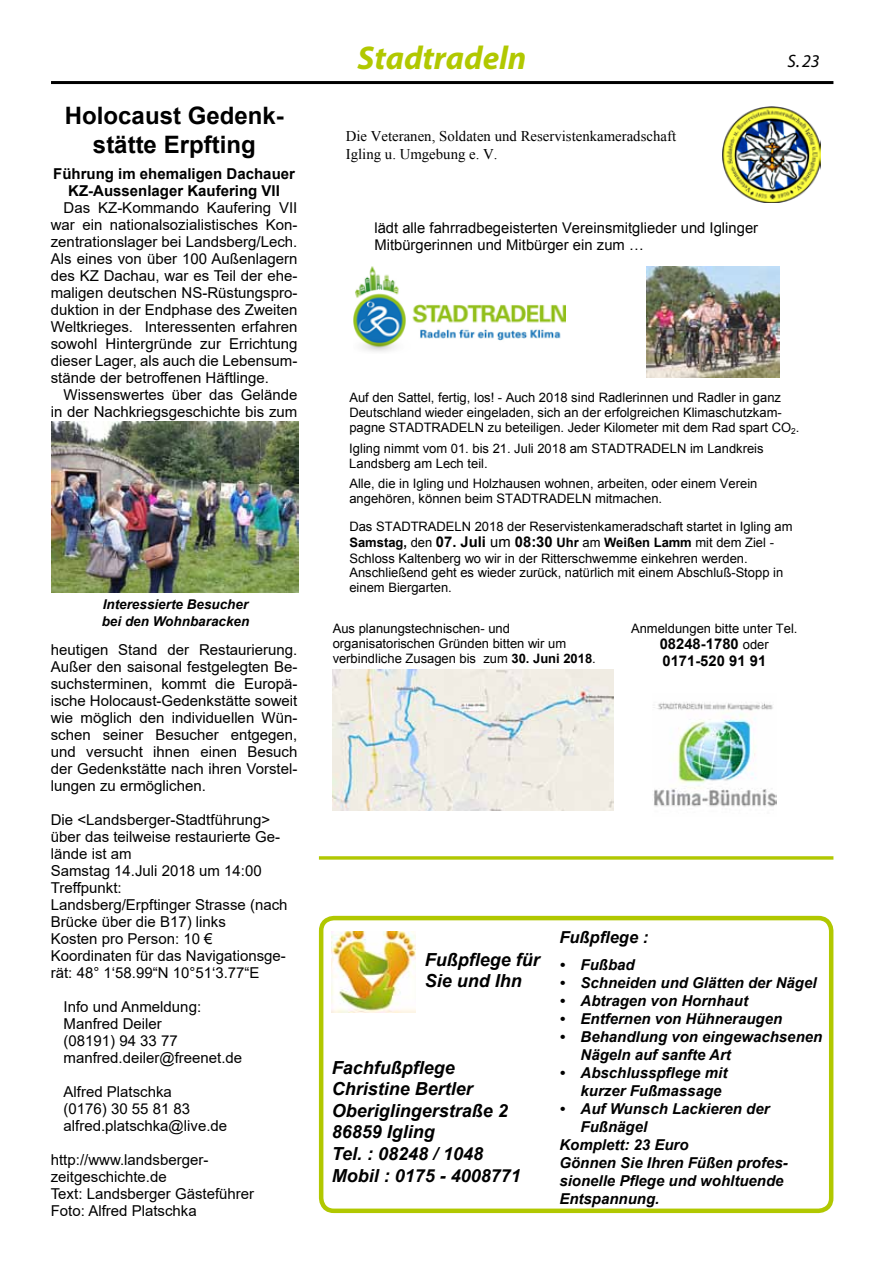
<style>
.page{position:relative;width:893px;height:1263px;background:#fff}
.page>*{position:absolute;margin:0;border:0;box-sizing:border-box;transform-origin:0 0}
.t1{font:italic 700 33px "Myriad Pro";color:#b1c800}
.t2{font:700 24px/28.8px "Arial";color:#000;text-align:center}
.t3{font:italic 700 18px/21.6px "Arial";color:#000}
.t4{font:italic 18px "Myriad Pro";color:#000}
.t5{font:italic 700 16.5px "Arial";color:#000}
.t6{font:15px/17px "Arial";color:#000}
.t7{font:italic 700 15px/18px "Arial";color:#000}
.t8{font:700 15px/17px "Arial";color:#000;text-align:center}
.t9{font:14.85px/17px "Arial";color:#000}
.t10{font:14.85px/17.1px "Times New Roman";color:#000}
.t11{font:700 14.85px/17px "Arial";color:#000}
.t12{font:italic 700 13.5px/16.5px "Arial";color:#000}
.t13{font:13.05px/14.9px "Arial";color:#000}
.s1{font-weight:700}
.s2{font-weight:700;font-size:14.85px}
.s3{font-size:14.85px}
.s4{font-weight:400;font-size:13.05px}
</style>
<div class="page">
<hr style="left:51px;top:81px;width:782px;height:3px;background:#000">
<img style="left:353px;top:266px;width:213px;height:86px">
<img style="left:646px;top:266px;width:134px;height:112px">
<img style="left:333px;top:670px;width:280px;height:141px">
<img style="left:653px;top:702px;width:123px;height:105px">
<img style="left:723px;top:106px;width:98px;height:97px">
<img style="left:52px;top:422px;width:247px;height:171px">
<svg style="left:319px;top:856px;width:514px;height:4px;background:#bccf26"></svg>
<img style="left:331px;top:931px;width:85px;height:82px">
<div style="left:319px;top:916px;width:514px;height:297px;border:4px solid #b1c800;border-radius:13px"></div>
<h2 class="t2" style="left:65px;top:101px;width:220px">Holocaust Gedenk&shy;stätte Erpfting</h2>
<p class="t8" style="left:53px;top:165px;width:243px">Führung im ehemaligen Dachauer<br>KZ-Aussenlager Kaufering VII</p>
<p class="t6" style="left:51px;top:199px;width:248px;text-align:justify;text-indent:13px">Das KZ-Kommando Kaufering VII war ein nationalsozialistisches Kon&shy;zentrationslager bei Landsberg/Lech.<br>Als eines von über 100 Außenlagern des KZ Dachau, war es Teil der ehe&shy;maligen deutschen NS-Rüstungspro&shy;duktion in der Endphase des Zweiten Weltkrieges. Interessenten erfahren sowohl Hintergründe zur Errichtung dieser Lager, als auch die Lebensum&shy;stände der betroffenen Häftlinge.</p>
<p class="t6" style="left:51px;top:386px;width:248px;text-align:right">Wissenswertes über das Gelände in der Nachkriegsgeschichte bis zum</p>
<p class="t12" style="left:102px;top:597px;width:149px">Interessierte Besucher bei den Wohnbaracken</p>
<p class="t6" style="left:51px;top:641px;width:248px;text-align:justify">heutigen Stand der Restaurierung.<br>Außer den saisonal festgelegten Be&shy;suchsterminen, kommt die Europä&shy;ische Holocaust-Gedenkstätte soweit wie möglich den individuellen Wün&shy;schen seiner Besucher entgegen, und versucht ihnen einen Besuch der Gedenkstätte nach ihren Vorstel&shy;lungen zu ermöglichen.</p>
<p class="t6" style="left:51px;top:811px;width:238px">Die &lt;Landsberger-Stadtführung&gt; über das teilweise restaurierte Ge&shy;lände ist am<br>Samstag 14.Juli 2018 um 14:00<br>Treffpunkt:<br>Landsberg/Erpftinger Strasse (nach<br>Brücke über die B17) links<br>Kosten pro Person: 10 €<br>Koordinaten für das Navigationsge&shy;rät: 48° 1‘58.99“N 10°51‘3.77“E</p>
<p class="t6" style="left:64px;top:998px;width:180px">Info und Anmeldung:<br>Manfred Deiler<br>(08191) 94 33 77 manfred.deiler@freenet.de</p>
<p class="t6" style="left:64px;top:1083px;width:165px">Alfred Platschka<br>(0176) 30 55 81 83 alfred.platschka@live.de</p>
<p class="t6" style="left:51px;top:1151px;width:205px">http://www.landsberger&shy;zeitgeschichte.de<br>Text: Landsberger Gästeführer<br>Foto: Alfred Platschka</p>
<h1 class="t1" style="left:357px;top:37px;width:170px">Stadtradeln</h1>
<p class="t4" style="left:788px;top:49px;width:34px">S. 23</p>
<p class="t10" style="left:346px;top:128px;width:332px">Die Veteranen, Soldaten und Reservistenkameradschaft<br>Igling u. Umgebung e. V.</p>
<p class="t9" style="left:374px;top:220px;width:385px">lädt alle fahrradbegeisterten Vereinsmitglieder und Iglinger<br>Mitbürgerinnen und Mitbürger ein zum</p>
<p class="t13" style="left:349px;top:391px;width:451px">Auf den Sattel, fertig, los! - Auch 2018 sind Radlerinnen und Radler in ganz<br>Deutschland wieder eingeladen, sich an der erfolgreichen Klimaschutzkam&shy;pagne STADTRADELN zu beteiligen. Jeder Kilometer mit dem Rad spart CO<sub>2</sub>.</p>
<p class="t13" style="left:349px;top:441px;width:416px">Igling nimmt vom 01. bis 21. Juli 2018 am STADTRADELN im Landkreis<br>Landsberg am Lech teil.</p>
<p class="t13" style="left:349px;top:476px;width:409px">Alle, die in Igling und Holzhausen wohnen, arbeiten, oder einem Verein angehören, können beim STADTRADELN mitmachen.</p>
<p class="t13" style="left:349px;top:518px;width:445px;line-height:16.5px">Das STADTRADELN 2018 der Reservistenkameradschaft startet in Igling am<br><span class="s1">Samstag,</span> den <span class="s2">07. Juli</span> <span class="s3">um</span> <span class="s2">08:30</span> <span class="s1">Uhr</span> am <span class="s1">Weißen Lamm</span> mit dem Ziel -</p>
<p class="t13" style="left:349px;top:551px;width:435px">Schloss Kaltenberg wo wir in der Ritterschwemme einkehren werden.<br>Anschließend geht es wieder zurück, natürlich mit einem Abschluß-Stopp in einem Biergarten.</p>
<p class="t13" style="left:333px;top:621px;width:265px">Aus planungstechnischen- und organisatorischen Gründen bitten wir um verbindliche Zusagen bis zum <span class="s1">30. Juni 2018</span>.</p>
<p class="t13" style="left:631px;top:621px;width:168px">Anmeldungen bitte unter Tel.</p>
<p class="t11" style="left:660px;top:636px;width:111px">08248-1780 <span class="s4">oder<br></span>0171-520 91 91</p>
<p class="t3" style="left:425px;top:949px;width:117px">Fußpflege für<br>Sie und Ihn</p>
<p class="t3" style="left:332px;top:1057px;width:191px">Fachfußpflege<br>Christine Bertler<br>Oberiglingerstraße 2<br>86859 Igling<br>Tel. : 08248 / 1048<br>Mobil : 0175 - 4008771</p>
<p class="t5" style="left:559px;top:926px;width:90px">Fußpflege :</p>
<p class="t7" style="left:559px;top:956px;width:77px">• Fußbad</p>
<p class="t7" style="left:559px;top:974px;width:259px">• Schneiden und Glätten der Nägel</p>
<p class="t7" style="left:559px;top:992px;width:190px">• Abtragen von Hornhaut</p>
<p class="t7" style="left:559px;top:1010px;width:224px">• Entfernen von Hühneraugen</p>
<p class="t7" style="left:581px;top:1028px;width:243px;text-indent:-21px">• Behandlung von eingewachsenen<br>Nägeln auf sanfte Art</p>
<p class="t7" style="left:581px;top:1064px;width:148px;text-indent:-21px">• Abschlusspflege mit kurzer Fußmassage</p>
<p class="t7" style="left:559px;top:1100px;width:212px">• Auf Wunsch Lackieren der</p>
<p class="t7" style="left:581px;top:1118px;width:68px">Fußnägel</p>
<p class="t7" style="left:559px;top:1136px;width:131px">Komplett: 23 Euro</p>
<p class="t7" style="left:559px;top:1154px;width:230px">Gönnen Sie Ihren Füßen profes-</p>
<p class="t7" style="left:559px;top:1172px;width:226px">sionelle Pflege und wohltuende</p>
<p class="t7" style="left:559px;top:1190px;width:102px">Entspannung.</p>
</div>
